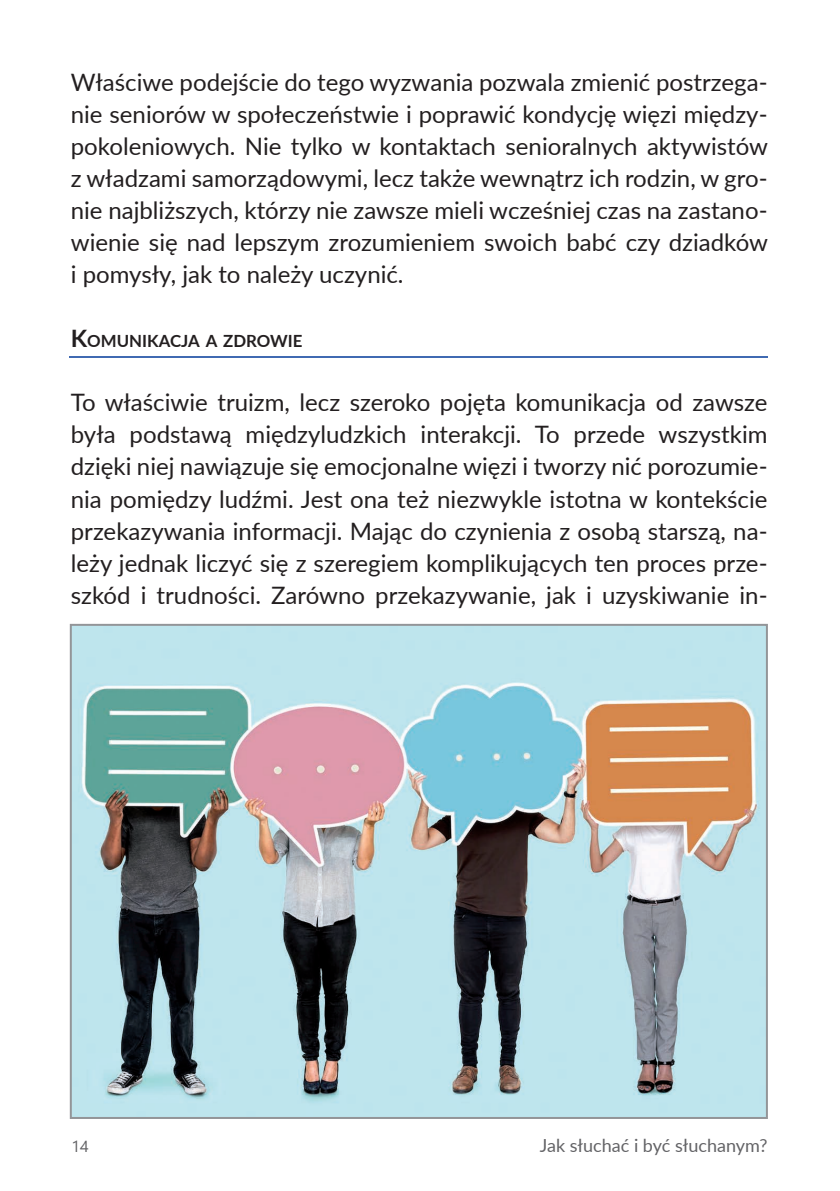
<style>
.page{position:relative;width:840px;height:1191px;background:#fff}
.page>*{position:absolute;margin:0;border:0;box-sizing:border-box;transform-origin:0 0}
.t1{font:24px/32px "Lato";color:#231f20;text-align:justify}
.t2{font:18px "Lato";color:#636366}
.t3{font:700 16.8px "Lato";color:#231f20}
.t4{font:16px "Segoe UI";color:#636366}
.s1{font-size:24px}
</style>
<div class="page">
<img style="left:73px;top:627px;width:691px;height:489px">
<div style="left:70px;top:624px;width:697px;height:495px;border:2px solid #939598"></div>
<hr style="left:70px;top:356px;width:697px;height:2px;background:#406ab2">
<p class="t1" style="left:71px;top:66px;width:698px">Właściwe podejście do tego wyzwania pozwala zmienić postrzega&shy;nie seniorów w społeczeństwie i poprawić kondycję więzi między&shy;pokoleniowych. Nie tylko w kontaktach senioralnych aktywistów z władzami samorządowymi, lecz także wewnątrz ich rodzin, w gro&shy;nie najbliższych, którzy nie zawsze mieli wcześniej czas na zastano&shy;wienie się nad lepszym zrozumieniem swoich babć czy dziadków i pomysły, jak to należy uczynić.</p>
<p class="t3" style="left:71px;top:329px;width:233px"><span class="s1">K</span>OMUNIKACJA A ZDROWIE</p>
<p class="t1" style="left:71px;top:386px;width:697px">To właściwie truizm, lecz szeroko pojęta komunikacja od zawsze była podstawą międzyludzkich interakcji. To przede wszystkim dzięki niej nawiązuje się emocjonalne więzi i tworzy nić porozumie&shy;nia pomiędzy ludźmi. Jest ona też niezwykle istotna w kontekście przekazywania informacji. Mając do czynienia z osobą starszą, na&shy;leży jednak liczyć się z szeregiem komplikujących ten proces prze&shy;szkód i trudności. Zarówno przekazywanie, jak i uzyskiwanie in-</p>
<p class="t4" style="left:71px;top:1131px;width:19px">14</p>
<p class="t2" style="left:539px;top:1132px;width:229px">Jak słuchać i być słuchanym?</p>
</div>
